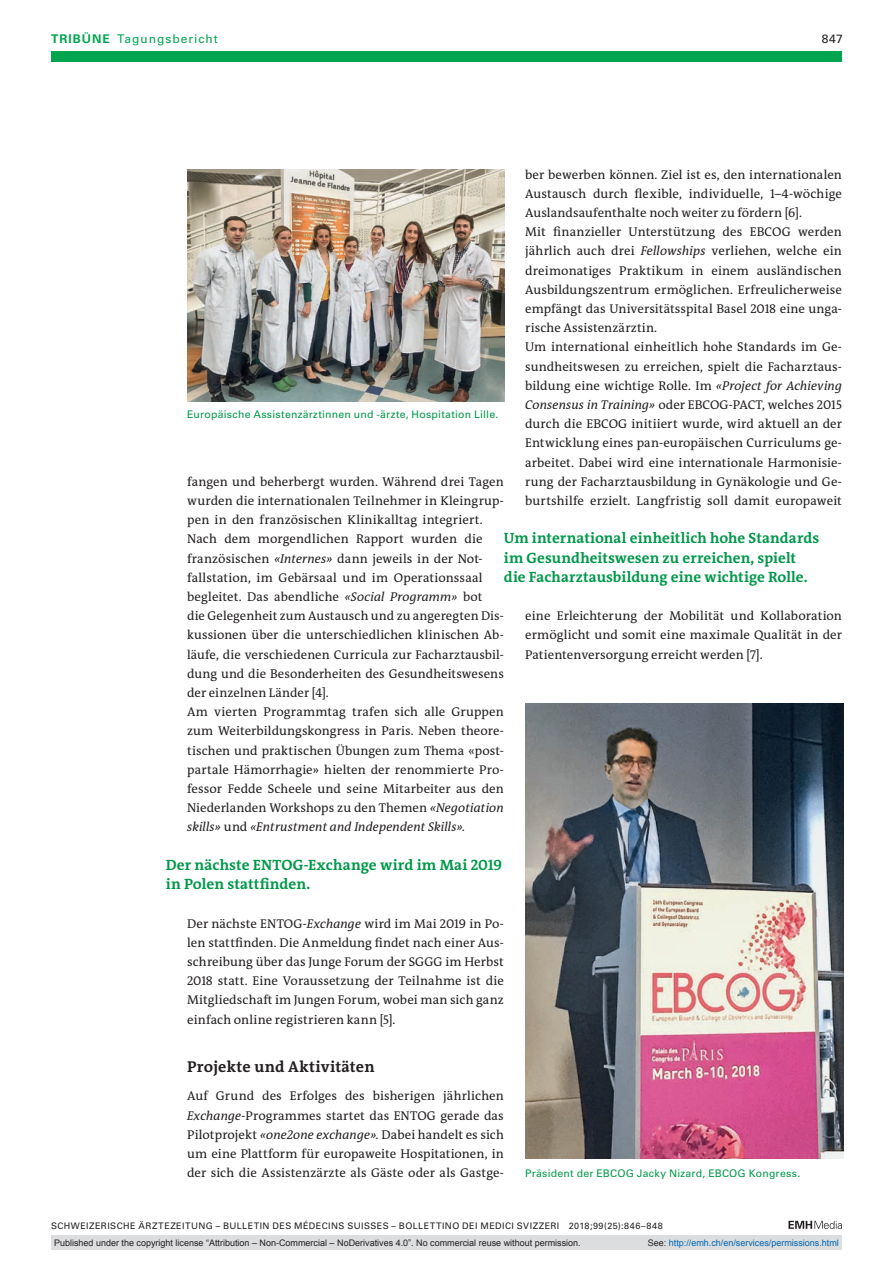
<style>
.page{position:relative;width:893px;height:1263px;background:#fff}
.page>*{position:absolute;margin:0;border:0;box-sizing:border-box;transform-origin:0 0}
.t1{font:700 15.75px "The Antiqua B W7";letter-spacing:.015em;color:#231f20}
.t2{font:700 15px/19.2px "The Antiqua B W7";letter-spacing:.005em;color:#00984a}
.t3{font:12.75px/19.2px "The Antiqua B W5 Plain";letter-spacing:.005em;color:#231f20;text-align:justify}
.t4{font:12px "Univers LT Std";letter-spacing:.08em;color:#00a54f}
.t5{font:12px "Univers LT Std";color:#231f20}
.t6{font:10.5px "Univers LT Std";letter-spacing:.025em;color:#00984a}
.t7{font:9px "Arial";color:#231f20}
.t8{font:9px "Univers LT Std";letter-spacing:.05em;color:#231f20}
.t9{font:9px "Arial";color:#0166b3}
.s1{font-weight:700}
.s2{font-style:italic}
.s3{color:#231f20}
</style>
<div class="page">
<svg style="left:788px;top:1221px;width:54px;height:8px"></svg>
<div style="left:51px;top:51px;width:791px;height:11px;background:#00a54f"></div>
<img style="left:187px;top:169px;width:318px;height:233px">
<img style="left:525px;top:704px;width:318px;height:455px">
<div style="left:51px;top:1235px;width:791px;height:15px;background:#dcdddf"></div>
<p class="t4" style="left:51px;top:31px;width:168px"><span class="s1">TRIBÜNE</span> Tagungsbericht</p>
<p class="t5" style="left:822px;top:31px;width:23px">847</p>
<p class="t3" style="left:525px;top:165px;width:318px;text-align:left">ber bewerben können. Ziel ist es, den internationalen Austausch durch flexible, individuelle, 1–4-wöchige Auslandsaufenthalte noch weiter zu fördern [6].<br>Mit finanzieller Unterstützung des EBCOG werden jährlich auch drei <span class="s2">Fellowships</span> verliehen, welche ein dreimonatiges Praktikum in einem ausländischen Ausbildungszentrum ermöglichen. Erfreulicherweise empfängt das Universitätsspital Basel 2018 eine unga&shy;rische Assistenzärztin.<br>Um international einheitlich hohe Standards im Ge&shy;sundheitswesen zu erreichen, spielt die Facharztaus&shy;bildung eine wichtige Rolle. Im <span class="s2">«Project for Achieving Consensus in Training»</span> oder EBCOG-PACT, welches 2015 durch die EBCOG initiiert wurde, wird aktuell an der Entwicklung eines pan-europäischen Curriculums ge&shy;arbeitet. Dabei wird eine internationale Harmonisie&shy;rung der Facharztausbildung in Gynäkologie und Ge&shy;burtshilfe erzielt. Langfristig soll damit europaweit</p>
<p class="t6" style="left:187px;top:408px;width:313px">Europäische Assistenzärztinnen und -ärzte, Hospitation Lille.</p>
<p class="t3" style="left:187px;top:472px;width:318px;text-align:left">fangen und beherbergt wurden. Während drei Tagen wurden die internationalen Teilnehmer in Kleingrup&shy;pen in den französischen Klinikalltag integriert.<br>Nach dem morgendlichen Rapport wurden die französischen <span class="s2">«Internes»</span> dann jeweils in der Not&shy;fallstation, im Gebärsaal und im Operationssaal begleitet. Das abendliche <span class="s2">«Social Programm»</span> bot<br>die Gelegenheit zum Austausch und zu angeregten Dis&shy;kussionen über die unterschiedlichen klinischen Ab&shy;läufe, die verschiedenen Curricula zur Facharztausbil&shy;dung und die Besonderheiten des Gesundheitswesens der einzelnen Länder [4].<br>Am vierten Programmtag trafen sich alle Gruppen zum Weiterbildungskongress in Paris. Neben theore&shy;tischen und praktischen Übungen zum Thema «post&shy;partale Hämorrhagie» hielten der renommierte Pro&shy;fessor Fedde Scheele und seine Mitarbeiter aus den Niederlanden Workshops zu den Themen <span class="s2">«Negotiation skills»</span> und <span class="s2">«Entrustment and Independent Skills».</span></p>
<p class="t2" style="left:504px;top:529px;width:317px">Um international einheitlich hohe Standards im Gesundheitswesen zu erreichen, spielt die Facharztausbildung eine wichtige Rolle.</p>
<p class="t3" style="left:525px;top:606px;width:318px">eine Erleichterung der Mobilität und Kollaboration ermöglicht und somit eine maximale Qualität in der Patientenversorgung erreicht werden [7].</p>
<p class="t2" style="left:166px;top:855px;width:338px">Der nächste ENTOG-Exchange wird im Mai 2019 in Polen stattfinden.</p>
<p class="t3" style="left:187px;top:914px;width:318px">Der nächste ENTOG-<span class="s2">Exchange</span> wird im Mai 2019 in Po&shy;len stattfinden. Die Anmeldung findet nach einer Aus&shy;schreibung über das Junge Forum der SGGG im Herbst 2018 statt. Eine Voraussetzung der Teilnahme ist die Mitgliedschaft im Jungen Forum, wobei man sich ganz einfach online registrieren kann [5].</p>
<p class="t1" style="left:187px;top:1056px;width:189px">Projekte und Aktivitäten</p>
<p class="t3" style="left:187px;top:1086px;width:318px">Auf Grund des Erfolges des bisherigen jährlichen <span class="s2">Exchange-</span>Programmes startet das ENTOG gerade das Pilotprojekt <span class="s2">«one2one exchange».</span> Dabei handelt es sich um eine Plattform für europaweite Hospitationen, in der sich die Assistenzärzte als Gäste oder als Gastge-</p>
<p class="t6" style="left:525px;top:1167px;width:277px">Präsident der EBCOG Jacky Nizard, EBCOG Kongress.</p>
<p class="t8" style="left:51px;top:1220px;width:613px">SCHWEIZERISCHE ÄRZTEZEITUNG – BULLETIN DES MÉDECINS SUISSES – BOLLETTINO DEI MEDICI SVIZZERI 2018;99(25):846–848</p>
<p class="t7" style="left:54px;top:1237px;width:528px">Published under the copyright license “Attribution – Non-Commercial – NoDerivatives 4.0”. No commercial reuse without permission.</p>
<p class="t9" style="left:648px;top:1237px;width:193px"><span class="s3">See:</span> http://emh.ch/en/services/permissions.html</p>
</div>
